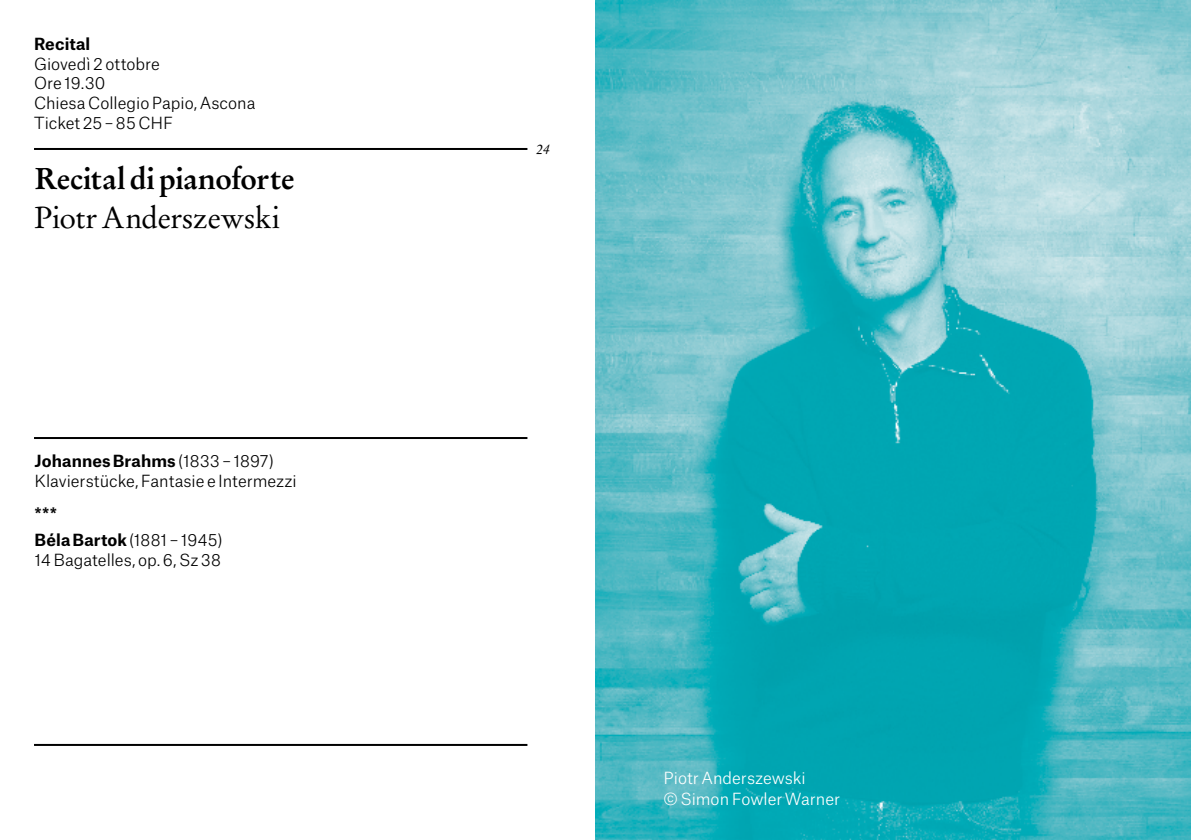
<style>
.page{position:relative;width:1191px;height:840px;background:#fff}
.page>*{position:absolute;margin:0;border:0;box-sizing:border-box;transform-origin:0 0}
.t1{font:700 30px "Stempel Garamond LT Pro";letter-spacing:-.01em;color:#000}
.t2{font:30px "Stempel Garamond LT Pro";letter-spacing:-.01em;color:#000}
.t3{font:300 16px/19.8px "Atlas Grotesk";letter-spacing:-.005em;color:#000}
.t4{font:300 16px/20px "Atlas Grotesk";color:#fff}
.t5{font:700 16px/25.8px "Atlas Grotesk";letter-spacing:.005em;color:#000}
.t6{font:italic 14px "Stempel Garamond LT Pro";color:#000}
.s1{font-weight:700}
.s2{font-weight:300}
</style>
<div class="page">
<hr style="left:34px;top:148px;width:493px;height:2px;background:#000">
<hr style="left:34px;top:437px;width:493px;height:2px;background:#000">
<hr style="left:34px;top:743px;width:493px;height:2px;background:#000">
<img style="left:595px;top:0;width:596px;height:839px">
<p class="t5" style="left:34px;top:29px;width:58px">Recital</p>
<p class="t3" style="left:34px;top:52px;width:223px">Giovedì 2 ottobre<br>Ore 19.30<br>Chiesa Collegio Papio, Ascona<br>Ticket 25 – 85 CHF</p>
<h1 class="t1" style="left:34px;top:159px;width:262px">Recital di pianoforte</h1>
<h1 class="t2" style="left:34px;top:199px;width:248px">Piotr Anderszewski</h1>
<p class="t3" style="left:35px;top:449px;width:264px"><span class="s1">Johannes Brahms</span> (1833 – 1897)<br>Klavierstücke, Fantasie e Intermezzi</p>
<p class="t5" style="left:35px;top:499px;width:189px">***<br>Béla Bartok <span class="s2">(1881 – 1945)</span></p>
<p class="t3" style="left:35px;top:548px;width:188px">14 Bagatelles, op. 6, Sz 38</p>
<p class="t6" style="left:536px;top:140px;width:15px">24</p>
<p class="t4" style="left:663px;top:766px;width:178px">Piotr Anderszewski<br>© Simon Fowler Warner</p>
</div>
